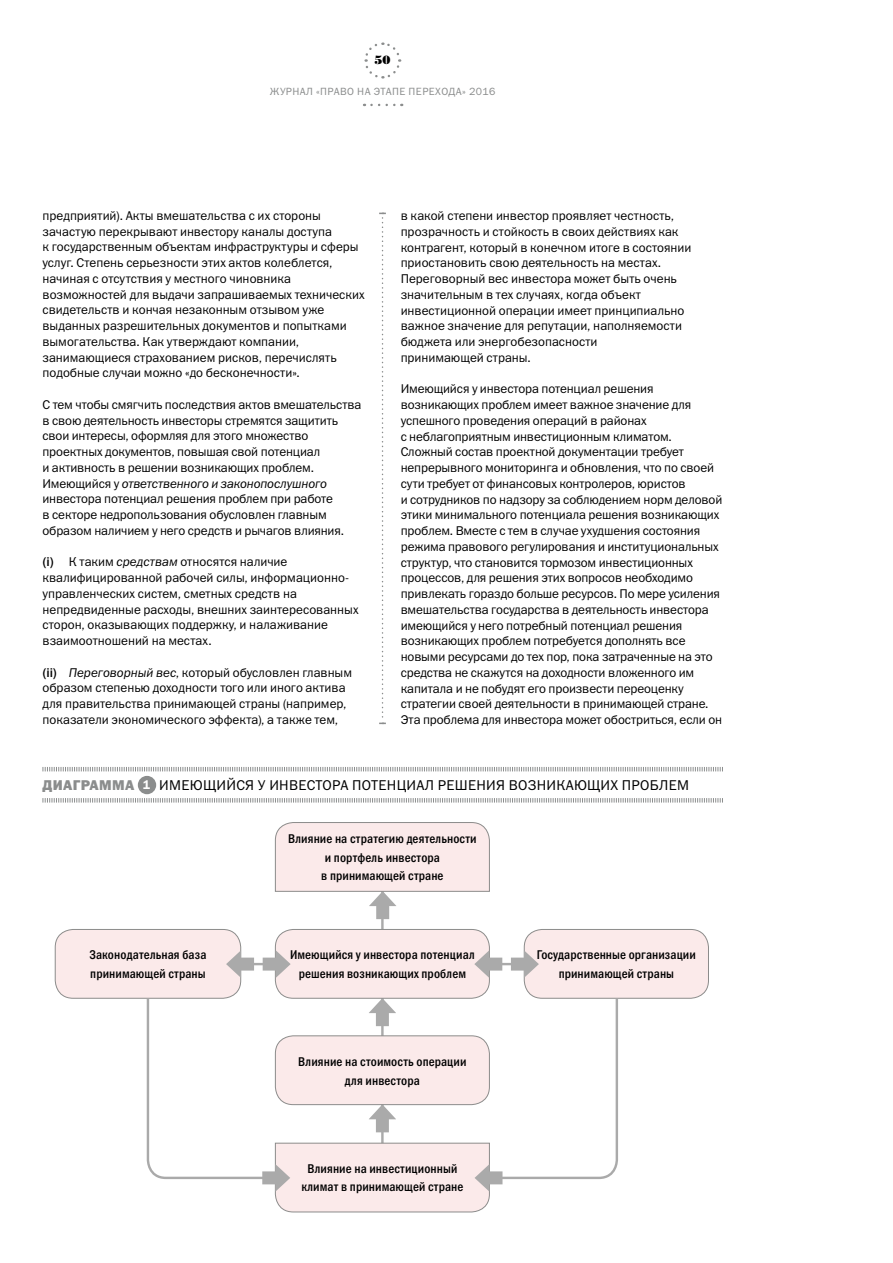
<style>
.page{position:relative;width:893px;height:1263px;background:#fff}
.page>*{position:absolute;margin:0;border:0;box-sizing:border-box;transform-origin:0 0}
.t1{font:14.25px "Franklin Gothic Book ITC";letter-spacing:.02em;color:#000}
.t2{font:12.75px/15.8px "Franklin Gothic Book ITC";letter-spacing:-.005em;color:#000}
.t3{font:12.75px/18.3px "Franklin Gothic Medi Cond ITC";letter-spacing:.01em;color:#000;text-align:center}
.t4{font:12px "Bodoni Poster";color:#000}
.t5{font:10.5px "Franklin Gothic Book ITC";letter-spacing:.04em;color:#8b8d8d}
.s1{font-style:italic}
.s2{font-family:"Franklin Gothic Medium ITC"}
.s3{font-family:"Franklin Gothic Heavy ITC";color:#8b8d8d}
.s4{font-family:"Franklin Gothic Demi ITC";font-size:12.75px;color:#fff}
</style>
<div class="page">
<svg style="left:42px;top:767px;width:681px;height:5px"></svg>
<svg style="left:42px;top:798px;width:681px;height:5px"></svg>
<div style="left:138px;top:776px;width:18px;height:18px;background:#8b8d8d;border-radius:50%"></div>
<hr style="left:381px;top:886px;width:3px;height:265px;background:#aaa">
<svg style="left:275px;top:822px;width:215px;height:97px"></svg>
<div style="left:275px;top:929px;width:214px;height:69px;background:#fbeaea;border-radius:18px"></div>
<div style="left:275px;top:929px;width:215px;height:70px;border:1px solid #8c8c8b;border-radius:18px"></div>
<div style="left:524px;top:929px;width:184px;height:69px;background:#fbeaea;border-radius:18px"></div>
<div style="left:524px;top:929px;width:185px;height:70px;border:1px solid #8c8c8b;border-radius:18px"></div>
<div style="left:55px;top:929px;width:186px;height:69px;background:#fbeaea;border-radius:18px"></div>
<div style="left:55px;top:929px;width:186px;height:70px;border:1px solid #8c8c8b;border-radius:18px"></div>
<svg style="left:146px;top:996px;width:473px;height:217px"></svg>
<hr style="left:241px;top:963px;width:34px;height:2px;background:#aaa">
<svg style="left:263px;top:950px;width:28px;height:28px"></svg>
<svg style="left:226px;top:950px;width:28px;height:28px"></svg>
<hr style="left:489px;top:963px;width:34px;height:2px;background:#aaa">
<svg style="left:511px;top:950px;width:28px;height:28px"></svg>
<svg style="left:474px;top:950px;width:28px;height:28px"></svg>
<svg style="left:371px;top:104px;width:31px;height:2px"></svg>
<svg style="left:364px;top:42px;width:38px;height:37px"></svg>
<svg style="left:379px;top:213px;width:7px;height:511px"></svg>
<p class="t4" style="left:374px;top:53px;width:18px">50</p>
<p class="t5" style="left:270px;top:85px;width:227px">ЖУРНАЛ «ПРАВО НА ЭТАПЕ ПЕРЕХОДА» 2016</p>
<p class="t2" style="left:43px;top:207px;width:324px">предприятий). Акты вмешательства с их стороны зачастую перекрывают инвестору каналы доступа<br>к государственным объектам инфраструктуры и сферы услуг. Степень серьезности этих актов колеблется, начиная с отсутствия у местного чиновника возможностей для выдачи запрашиваемых технических свидетельств и кончая незаконным отзывом уже выданных разрешительных документов и попытками вымогательства. Как утверждают компании, занимающиеся страхованием рисков, перечислять подобные случаи можно «до бесконечности».</p>
<p class="t2" style="left:43px;top:396px;width:320px">С тем чтобы смягчить последствия актов вмешательства в свою деятельность инвесторы стремятся защитить свои интересы, оформляя для этого множество проектных документов, повышая свой потенциал<br>и активность в решении возникающих проблем.<br>Имеющийся у <span class="s1">ответственного и законопослушного </span>инвестора потенциал решения проблем при работе<br>в секторе недропользования обусловлен главным образом наличием у него средств и рычагов влияния.</p>
<p class="t2" style="left:43px;top:554px;width:318px"><span class="s2">(i)</span> К таким <span class="s1">средствам</span> относятся наличие квалифицированной рабочей силы, информационно&shy;управленческих систем, сметных средств на непредвиденные расходы, внешних заинтересованных сторон, оказывающих поддержку, и налаживание взаимоотношений на местах.</p>
<p class="t2" style="left:43px;top:664px;width:311px"><span class="s2">(ii)</span> <span class="s1">Переговорный вес</span>, который обусловлен главным образом степенью доходности того или иного актива для правительства принимающей страны (например, показатели экономического эффекта), а также тем,</p>
<p class="t2" style="left:401px;top:208px;width:292px">в какой степени инвестор проявляет честность, прозрачность и стойкость в своих действиях как контрагент, который в конечном итоге в состоянии приостановить свою деятельность на местах.<br>Переговорный вес инвестора может быть очень значительным в тех случаях, когда объект инвестиционной операции имеет принципиально важное значение для репутации, наполняемости бюджета или энергобезопасности<br>принимающей страны.</p>
<p class="t2" style="left:401px;top:381px;width:323px">Имеющийся у инвестора потенциал решения возникающих проблем имеет важное значение для успешного проведения операций в районах<br>с неблагоприятным инвестиционным климатом.<br>Сложный состав проектной документации требует непрерывного мониторинга и обновления, что по своей сути требует от финансовых контролеров, юристов<br>и сотрудников по надзору за соблюдением норм деловой этики минимального потенциала решения возникающих проблем. Вместе с тем в случае ухудшения состояния режима правового регулирования и институциональных структур, что становится тормозом инвестиционных процессов, для решения этих вопросов необходимо привлекать гораздо больше ресурсов. По мере усиления вмешательства государства в деятельность инвестора имеющийся у него потребный потенциал решения возникающих проблем потребуется дополнять все новыми ресурсами до тех пор, пока затраченные на это средства не скажутся на доходности вложенного им капитала и не побудят его произвести переоценку стратегии своей деятельности в принимающей стране.<br>Эта проблема для инвестора может обостриться, если он</p>
<p class="t1" style="left:43px;top:776px;width:648px"><span class="s3">ДИАГРАММА</span> <span class="s4">1</span> ИМЕЮЩИЙСЯ У ИНВЕСТОРА ПОТЕНЦИАЛ РЕШЕНИЯ ВОЗНИКАЮЩИХ ПРОБЛЕМ</p>
<p class="t3" style="left:288px;top:830px;width:190px">Влияние на стратегию деятельности и портфель инвестора<br>в принимающей стране</p>
<p class="t3" style="left:290px;top:946px;width:186px">Имеющийся у инвестора потенциал решения возникающих проблем</p>
<p class="t3" style="left:89px;top:946px;width:118px;text-align:left">Законодательная база принимающей страны</p>
<p class="t3" style="left:537px;top:946px;width:161px">Государственные организации принимающей страны</p>
<p class="t3" style="left:298px;top:1053px;width:170px">Влияние на стоимость операции для инвестора</p>
<p class="t3" style="left:301px;top:1160px;width:163px">Влияние на инвестиционный климат в принимающей стране</p>
</div>
